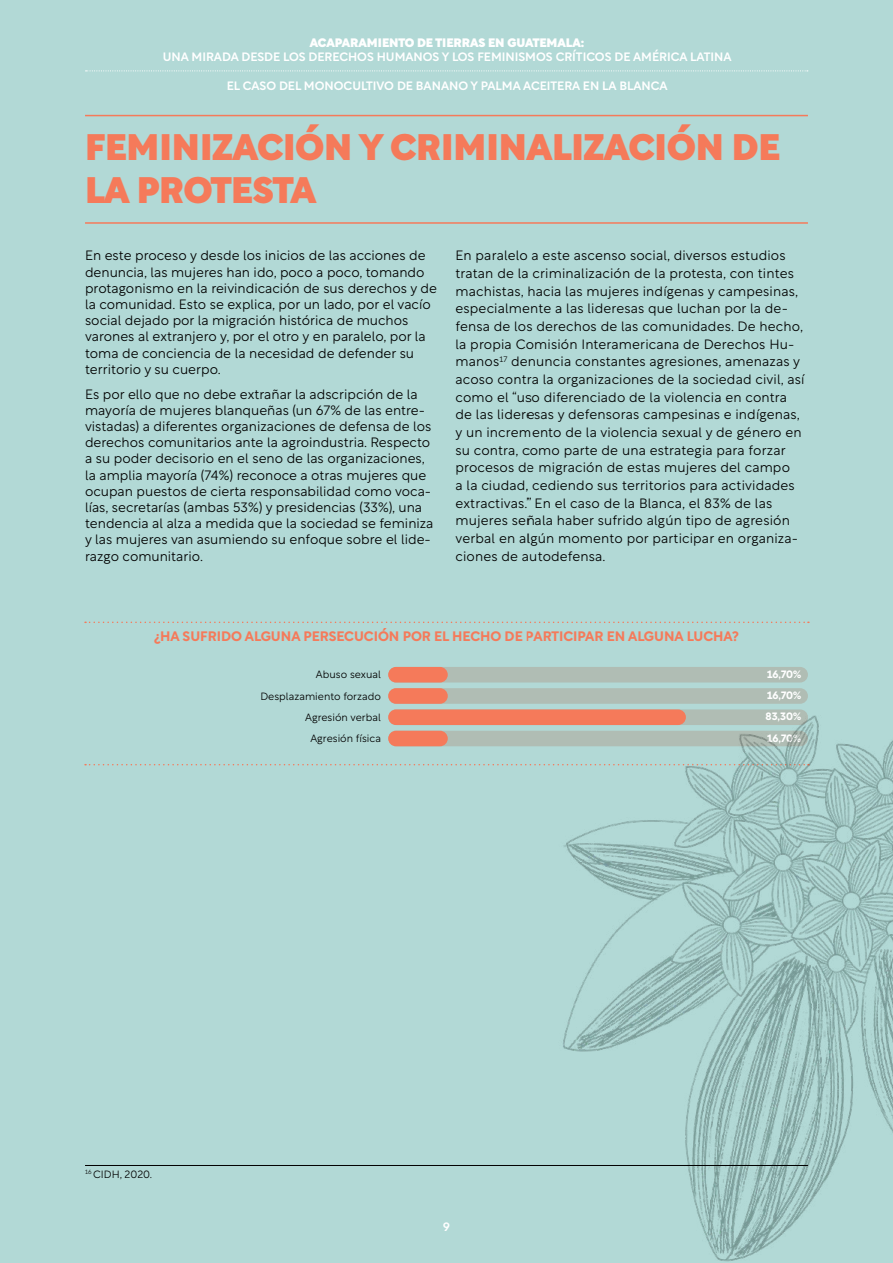
<style>
.page{position:relative;width:893px;height:1263px;background:#b2d9d6}
.page>*{position:absolute;margin:0;border:0;box-sizing:border-box;transform-origin:0 0}
.t1{font:900 36px/43.2px "Rotunda";color:#f57a5a}
.t2{font:300 13.5px/16.2px "Rotunda";color:#000}
.t3{font:700 13.5px "Rotunda";color:#f57a5a}
.t4{font:500 12px "Rotunda";color:#fff}
.t5{font:900 12px "Rotunda";color:#fff}
.t6{font:300 10.5px/21.3px "Rotunda";color:#000;text-align:right}
.t7{font:700 10.5px/21.3px "Rotunda";color:#fff;text-align:justify}
</style>
<div class="page">
<div style="left:388px;top:667px;width:420px;height:15px;background:#b0bdb4;border-radius:8px"></div>
<div style="left:388px;top:667px;width:60px;height:15px;background:#f57a5a;border-radius:8px"></div>
<div style="left:388px;top:688px;width:420px;height:16px;background:#b0bdb4;border-radius:8px"></div>
<div style="left:388px;top:688px;width:60px;height:16px;background:#f57a5a;border-radius:8px"></div>
<div style="left:388px;top:709px;width:298px;height:16px;background:#f57a5a;border-radius:8px"></div>
<div style="left:388px;top:731px;width:420px;height:15px;background:#b0bdb4;border-radius:8px"></div>
<div style="left:388px;top:731px;width:60px;height:15px;background:#f57a5a;border-radius:8px"></div>
<svg style="left:85px;top:621px;width:442px;height:2px"></svg>
<svg style="left:85px;top:764px;width:442px;height:1px"></svg>
<hr style="left:85px;top:115px;width:723px;height:1px;background:#f57a5a">
<hr style="left:85px;top:222px;width:723px;height:2px;background:#f57a5a">
<hr style="left:85px;top:1165px;width:723px;height:1px;background:#000">
<img style="left:528px;top:621px;width:365px;height:641px">
<svg style="left:86px;top:70px;width:722px;height:1px"></svg>
<p class="t5" style="left:310px;top:32px;width:276px">ACAPARAMIENTO DE TIERRAS EN GUATEMALA:</p>
<p class="t4" style="left:163px;top:47px;width:570px">UNA MIRADA DESDE LOS DERECHOS HUMANOS Y LOS FEMINISMOS CRÍTICOS DE AMÉRICA LATINA</p>
<p class="t4" style="left:227px;top:75px;width:442px">EL CASO DEL MONOCULTIVO DE BANANO Y PALMA ACEITERA EN LA BLANCA</p>
<h1 class="t1" style="left:85px;top:121px;width:696px">FEMINIZACIÓN Y CRIMINALIZACIÓN DE<br>LA PROTESTA</h1>
<p class="t2" style="left:85px;top:246px;width:354px">En este proceso y desde los inicios de las acciones de denuncia, las mujeres han ido, poco a poco, tomando protagonismo en la reivindicación de sus derechos y de la comunidad. Esto se explica, por un lado, por el vacío social dejado por la migración histórica de muchos varones al extranjero y, por el otro y en paralelo, por la toma de conciencia de la necesidad de defender su territorio y su cuerpo.</p>
<p class="t2" style="left:85px;top:384px;width:350px">Es por ello que no debe extrañar la adscripción de la mayoría de mujeres blanqueñas (un 67% de las entre&shy;vistadas) a diferentes organizaciones de defensa de los derechos comunitarios ante la agroindustria. Respecto a su poder decisorio en el seno de las organizaciones, la amplia mayoría (74%) reconoce a otras mujeres que ocupan puestos de cierta responsabilidad como voca&shy;lías, secretarías (ambas 53%) y presidencias (33%), una tendencia al alza a medida que la sociedad se feminiza y las mujeres van asumiendo su enfoque sobre el lide&shy;razgo comunitario.</p>
<p class="t2" style="left:455px;top:245px;width:351px;line-height:17.7px">En paralelo a este ascenso social, diversos estudios tratan de la criminalización de la protesta, con tintes machistas, hacia las mujeres indígenas y campesinas, especialmente a las lideresas que luchan por la de&shy;fensa de los derechos de las comunidades. De hecho, la propia Comisión Interamericana de Derechos Hu&shy;manos<sup>17</sup> denuncia constantes agresiones, amenazas y acoso contra la organizaciones de la sociedad civil, así como el “uso diferenciado de la violencia en contra de las lideresas y defensoras campesinas e indígenas, y un incremento de la violencia sexual y de género en su contra, como parte de una estrategia para forzar procesos de migración de estas mujeres del campo<br>a la ciudad, cediendo sus territorios para actividades extractivas.” En el caso de la Blanca, el 83% de las mujeres señala haber sufrido algún tipo de agresión verbal en algún momento por participar en organiza&shy;ciones de autodefensa.</p>
<p class="t3" style="left:154px;top:625px;width:586px">¿HA SUFRIDO ALGUNA PERSECUCIÓN POR EL HECHO DE PARTICIPAR EN ALGUNA LUCHA?</p>
<p class="t6" style="left:260px;top:663px;width:122px">Abuso sexual<br>Desplazamiento forzado<br>Agresión verbal<br>Agresión física</p>
<p class="t7" style="left:766px;top:662px;width:37px">16,70% 16,70% 83,30% 16,70%</p>
<p class="t6" style="left:85px;top:1162px;width:69px"><sup>16</sup> CIDH, 2020.</p>
<p class="t4" style="left:443px;top:1216px;width:8px">9</p>
</div>
